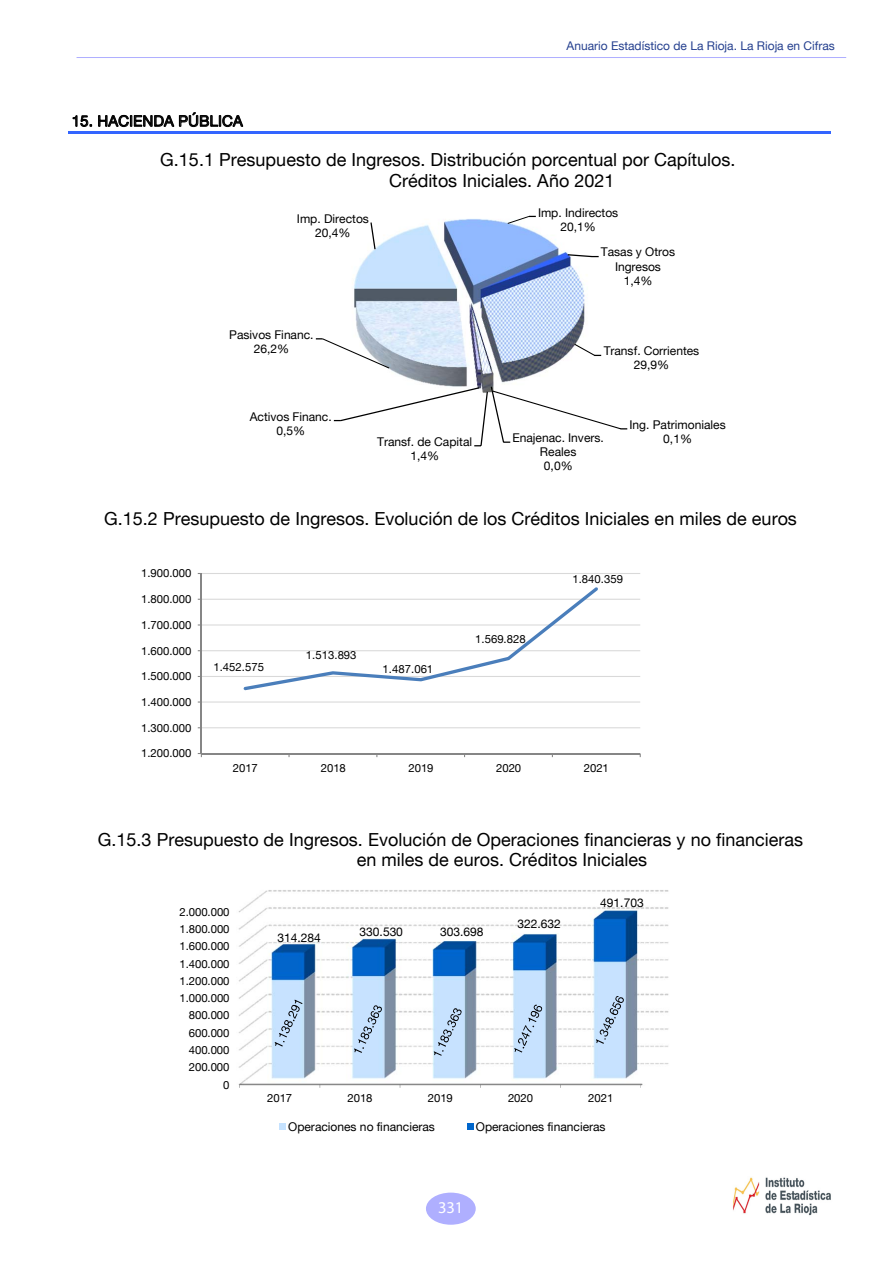
<style>
.page{position:relative;width:893px;height:1263px;background:#fff}
.page>*{position:absolute;margin:0;border:0;box-sizing:border-box;transform-origin:0 0}
.t1{font:18px "Helvetica Neue LT";letter-spacing:.005em;color:#000}
.t2{font:16.5px "Myriad Pro";color:#fff}
.t3{font:15px "Helvetica Neue LT";letter-spacing:.015em;color:#000}
.t4{font:12px/14.1px "Helvetica Neue LT";color:#000;text-align:center}
.t5{font:12px "Helvetica Neue LT";color:#25408f}
.t6{font:11.4px "Helvetica Neue LT";color:#000}
</style>
<div class="page">
<div style="left:426px;top:1192px;width:50px;height:33px;background:#afafff;border-radius:50%"></div>
<hr style="left:77px;top:57px;width:769px;height:1px;background:#afafff">
<img style="left:733px;top:1177px;width:98px;height:39px">
<svg style="left:73px;top:115px;width:19px;height:12px"></svg>
<svg style="left:98px;top:112px;width:145px;height:15px"></svg>
<hr style="left:69px;top:131px;width:762px;height:3px;background:#3365ff">
<svg style="left:316px;top:216px;width:311px;height:230px"></svg>
<hr style="left:201px;top:727px;width:439px;height:1px;background:#d9d9d9">
<hr style="left:201px;top:701px;width:439px;height:1px;background:#d9d9d9">
<hr style="left:201px;top:676px;width:439px;height:1px;background:#d9d9d9">
<hr style="left:201px;top:650px;width:439px;height:1px;background:#d9d9d9">
<hr style="left:201px;top:624px;width:439px;height:1px;background:#d9d9d9">
<hr style="left:201px;top:599px;width:439px;height:1px;background:#d9d9d9">
<hr style="left:201px;top:573px;width:439px;height:1px;background:#d9d9d9">
<hr style="left:201px;top:573px;width:1px;height:180px;background:#868686">
<hr style="left:201px;top:753px;width:439px;height:1px;background:#868686">
<svg style="left:243px;top:587px;width:355px;height:103px"></svg>
<img style="left:238px;top:890px;width:431px;height:197px">
<svg style="left:275px;top:999px;width:28px;height:47px"></svg>
<svg style="left:354px;top:1005px;width:28px;height:48px"></svg>
<svg style="left:434px;top:1008px;width:28px;height:48px"></svg>
<svg style="left:514px;top:1005px;width:28px;height:47px"></svg>
<svg style="left:596px;top:996px;width:28px;height:48px"></svg>
<div style="left:279px;top:1124px;width:7px;height:6px;background:#c5e2ff"></div>
<svg style="left:467px;top:1124px;width:6px;height:6px"></svg>
<p class="t3" style="left:72px;top:112px;width:172px">15. HACIENDA PÚBLICA</p>
<p class="t5" style="left:567px;top:38px;width:270px">Anuario Estadístico de La Rioja. La Rioja en Cifras</p>
<p class="t1" style="left:160px;top:149px;width:577px">G.15.1 Presupuesto de Ingresos. Distribución porcentual por Capítulos.</p>
<p class="t1" style="left:389px;top:169px;width:227px">Créditos Iniciales. Año 2021</p>
<p class="t4" style="left:297px;top:211px;width:73px">Imp. Directos<br>20,4%</p>
<p class="t4" style="left:538px;top:205px;width:82px">Imp. Indirectos<br>20,1%</p>
<p class="t4" style="left:601px;top:245px;width:76px">Tasas y Otros<br>Ingresos<br>1,4%</p>
<p class="t4" style="left:229px;top:327px;width:86px">Pasivos Financ.<br>26,2%</p>
<p class="t4" style="left:250px;top:409px;width:83px">Activos Financ.<br>0,5%</p>
<p class="t4" style="left:377px;top:434px;width:96px">Transf. de Capital<br>1,4%</p>
<p class="t4" style="left:604px;top:344px;width:97px">Transf. Corrientes<br>29,9%</p>
<p class="t4" style="left:629px;top:417px;width:98px">Ing. Patrimoniales</p>
<p class="t4" style="left:512px;top:431px;width:93px">Enajenac. Invers.</p>
<p class="t4" style="left:663px;top:431px;width:30px">0,1%</p>
<p class="t4" style="left:540px;top:445px;width:38px">Reales<br>0,0%</p>
<p class="t1" style="left:104px;top:508px;width:694px">G.15.2 Presupuesto de Ingresos. Evolución de los Créditos Iniciales en miles de euros</p>
<p class="t6" style="left:141px;top:567px;width:52px">1.900.000</p>
<p class="t6" style="left:141px;top:592px;width:52px">1.800.000</p>
<p class="t6" style="left:141px;top:618px;width:52px">1.700.000</p>
<p class="t6" style="left:141px;top:644px;width:52px">1.600.000</p>
<p class="t6" style="left:141px;top:669px;width:52px">1.500.000</p>
<p class="t6" style="left:141px;top:695px;width:52px">1.400.000</p>
<p class="t6" style="left:141px;top:721px;width:52px">1.300.000</p>
<p class="t6" style="left:141px;top:747px;width:52px">1.200.000</p>
<p class="t6" style="left:213px;top:660px;width:52px">1.452.575</p>
<p class="t6" style="left:306px;top:648px;width:52px">1.513.893</p>
<p class="t6" style="left:383px;top:662px;width:52px">1.487.061</p>
<p class="t6" style="left:475px;top:632px;width:52px">1.569.828</p>
<p class="t6" style="left:572px;top:572px;width:52px">1.840.359</p>
<p class="t6" style="left:233px;top:761px;width:27px">2017</p>
<p class="t6" style="left:321px;top:761px;width:27px">2018</p>
<p class="t6" style="left:408px;top:761px;width:27px">2019</p>
<p class="t6" style="left:496px;top:761px;width:27px">2020</p>
<p class="t6" style="left:584px;top:761px;width:27px">2021</p>
<p class="t1" style="left:98px;top:828px;width:707px">G.15.3 Presupuesto de Ingresos. Evolución de Operaciones financieras y no financieras</p>
<p class="t6" style="left:179px;top:905px;width:52px">2.000.000</p>
<p class="t6" style="left:179px;top:922px;width:52px">1.800.000</p>
<p class="t6" style="left:179px;top:939px;width:52px">1.600.000</p>
<p class="t6" style="left:179px;top:957px;width:52px">1.400.000</p>
<p class="t6" style="left:179px;top:974px;width:52px">1.200.000</p>
<p class="t6" style="left:179px;top:991px;width:52px">1.000.000</p>
<p class="t6" style="left:189px;top:1008px;width:42px">800.000</p>
<p class="t6" style="left:189px;top:1026px;width:42px">600.000</p>
<p class="t6" style="left:189px;top:1043px;width:42px">400.000</p>
<p class="t6" style="left:189px;top:1060px;width:42px">200.000</p>
<p class="t6" style="left:223px;top:1078px;width:8px">0</p>
<p class="t1" style="left:357px;top:849px;width:292px">en miles de euros. Créditos Iniciales</p>
<p class="t4" style="left:277px;top:930px;width:45px">314.284</p>
<p class="t4" style="left:360px;top:925px;width:45px">330.530</p>
<p class="t4" style="left:440px;top:924px;width:45px">303.698</p>
<p class="t4" style="left:517px;top:916px;width:45px">322.632</p>
<p class="t4" style="left:600px;top:896px;width:45px">491.703</p>
<p class="t6" style="left:267px;top:1091px;width:27px">2017</p>
<p class="t6" style="left:348px;top:1091px;width:27px">2018</p>
<p class="t6" style="left:428px;top:1091px;width:27px">2019</p>
<p class="t6" style="left:508px;top:1091px;width:27px">2020</p>
<p class="t6" style="left:588px;top:1091px;width:27px">2021</p>
<p class="t4" style="left:288px;top:1119px;width:148px">Operaciones no financieras</p>
<p class="t4" style="left:476px;top:1119px;width:131px">Operaciones financieras</p>
<p class="t2" style="left:438px;top:1197px;width:27px">331</p>
</div>
